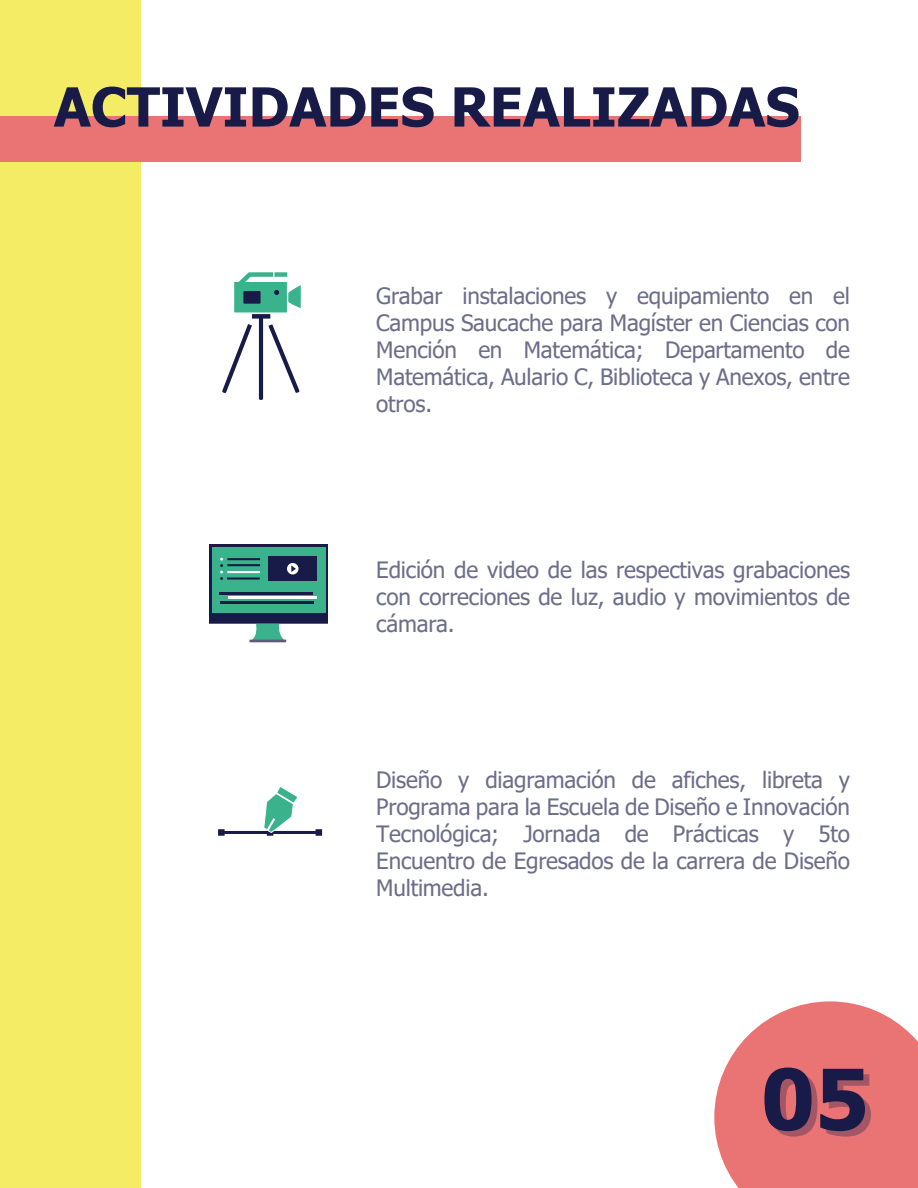
<style>
.page{position:relative;width:918px;height:1188px;background:#fff}
.page>*{position:absolute;margin:0;border:0;box-sizing:border-box;transform-origin:0 0}
.t1{font:700 84px "Tahoma";color:#181b47}
.t2{font:700 54px "Tahoma";color:#181b47}
.t3{font:22.5px/27px "Tahoma";letter-spacing:-.01em;color:rgb(24 27 71/.8);text-align:justify}
</style>
<div class="page">
<div style="left:0;top:0;width:141px;height:1188px;background:#f5ec65"></div>
<div style="left:0;top:116px;width:800px;height:46px;background:#ea7474"></div>
<div style="left:267px;top:829px;width:6px;height:7px;border:3px solid #181b47"></div>
<hr style="left:223px;top:831px;width:94px;height:3px;background:#181b47">
<div style="left:218px;top:829px;width:7px;height:7px;border:3px solid #181b47"></div>
<div style="left:316px;top:829px;width:6px;height:7px;border:3px solid #181b47"></div>
<svg style="left:263px;top:787px;width:34px;height:46px"></svg>
<svg style="left:251px;top:624px;width:34px;height:16px"></svg>
<div style="left:210px;top:545px;width:118px;height:78px;background:#181b47"></div>
<div style="left:212px;top:547px;width:114px;height:65px;background:#3ab38c"></div>
<div style="left:268px;top:557px;width:49px;height:24px;background:#181b47"></div>
<hr style="left:219px;top:592px;width:94px;height:2px;background:#181b47">
<hr style="left:229px;top:597px;width:88px;height:2px;background:#fff">
<hr style="left:220px;top:601px;width:94px;height:2px;background:#181b47">
<div style="left:287px;top:563px;width:12px;height:11px;background:#fff;border-radius:50%"></div>
<svg style="left:291px;top:565px;width:5px;height:7px"></svg>
<svg style="left:220px;top:558px;width:3px;height:22px"></svg>
<hr style="left:227px;top:558px;width:33px;height:2px;background:#181b47">
<hr style="left:227px;top:564px;width:33px;height:2px;background:#181b47">
<hr style="left:227px;top:571px;width:33px;height:2px;background:#fff">
<hr style="left:227px;top:577px;width:33px;height:3px;background:#181b47">
<hr style="left:249px;top:640px;width:37px;height:2px;background:#615b7a">
<div style="left:233px;top:280px;width:55px;height:34px;background:#3ab38c;border:2px solid #fff"></div>
<div style="left:243px;top:291px;width:18px;height:13px;background:#181b47"></div>
<svg style="left:288px;top:285px;width:13px;height:23px"></svg>
<svg style="left:233px;top:272px;width:46px;height:23px"></svg>
<div style="left:274px;top:272px;width:13px;height:5px;background:#3ab38c"></div>
<div style="left:252px;top:314px;width:18px;height:5px;background:#181b47"></div>
<svg style="left:259px;top:315px;width:41px;height:85px"></svg>
<svg style="left:222px;top:324px;width:30px;height:69px"></svg>
<svg style="left:714px;top:1001px;width:204px;height:187px;background:#ec8585"></svg>
<h2 class="t2" style="left:54px;top:69px;width:747px">ACTIVIDADES REALIZADAS</h2>
<p class="t3" style="left:376px;top:283px;width:475px">Grabar instalaciones y equipamiento en el Campus Saucache para Magíster en Ciencias con Mención en Matemática; Departamento de Matemática, Aulario C, Biblioteca y Anexos, entre otros.</p>
<p class="t3" style="left:376px;top:558px;width:475px">Edición de video de las respectivas grabaciones con correciones de luz, audio y movimientos de cámara.</p>
<p class="t3" style="left:376px;top:768px;width:475px">Diseño y diagramación de afiches, libreta y Programa para la Escuela de Diseño e Innovación Tecnológica; Jornada de Prácticas y 5to Encuentro de Egresados de la carrera de Diseño Multimedia.</p>
<h1 class="t1" style="left:767px;top:1046px;width:109px">05</h1>
</div>
